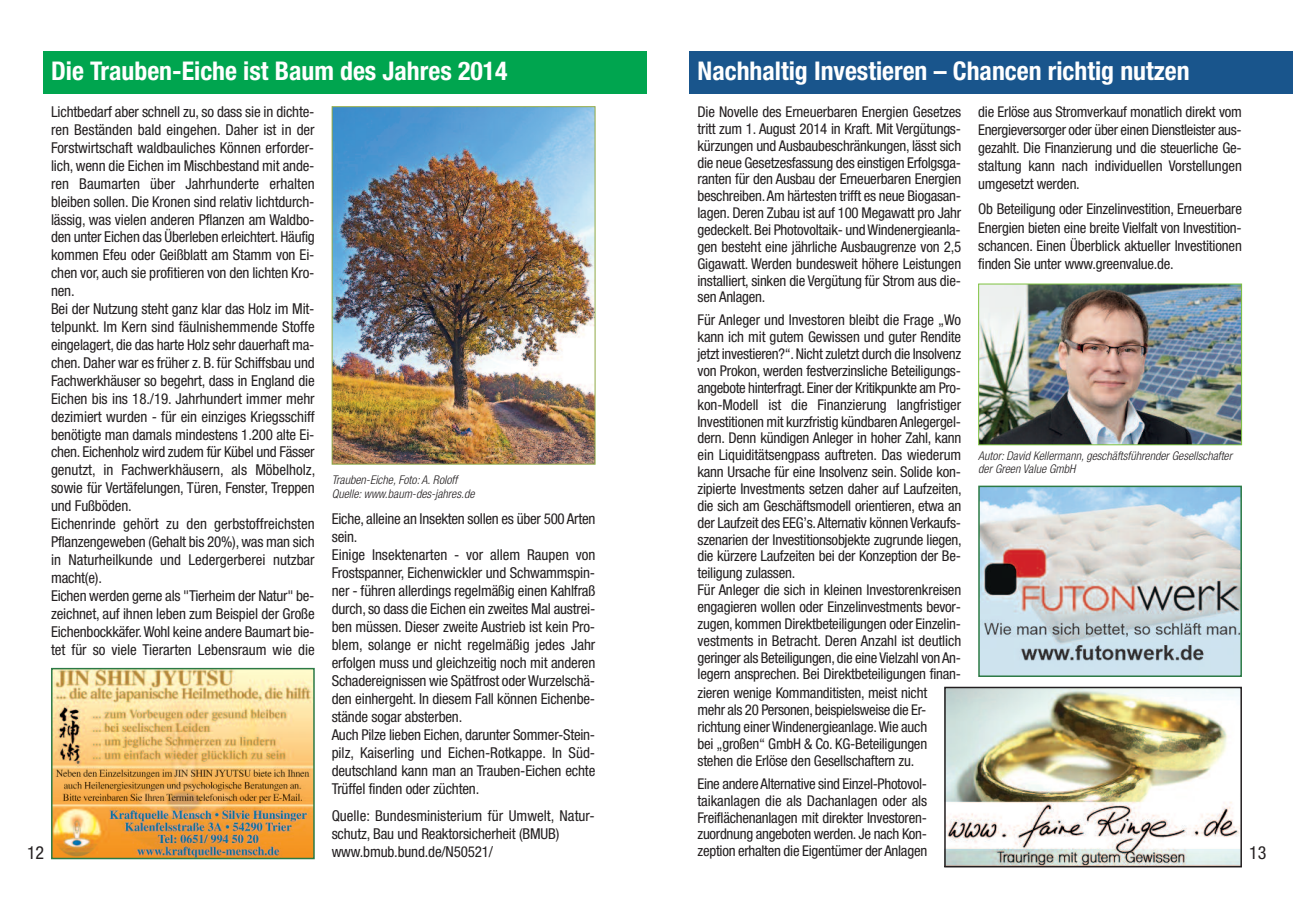
<style>
.page{position:relative;width:1293px;height:910px;background:#fff}
.page>*{position:absolute;margin:0;border:0;box-sizing:border-box;transform-origin:0 0}
.t1{font:700 condensed 25.8px "Helvetica Neue";color:#fff}
.t2{font:condensed 18px "Helvetica Neue";color:#231f20}
.t3{font:condensed 15px/17.9px "Helvetica Neue";letter-spacing:-.01em;color:#231f20}
.t4{font:condensed 14.85px/16.8px "Helvetica Neue";letter-spacing:-.015em;color:#231f20;text-align:justify}
.t5{font:italic 300 condensed 12px/13.5px "Helvetica Neue LT";letter-spacing:.005em;color:#231f20}
</style>
<div class="page">
<div style="left:689px;top:51px;width:604px;height:43px;background:#19558c"></div>
<img style="left:54px;top:671px;width:258px;height:185px">
<div style="left:51px;top:668px;width:264px;height:191px;border:2px solid #2c7a45"></div>
<img style="left:980px;top:286px;width:260px;height:157px">
<div style="left:978px;top:284px;width:264px;height:161px;border:1px solid #7fc241"></div>
<img style="left:981px;top:489px;width:258px;height:185px">
<div style="left:978px;top:486px;width:264px;height:191px;border:2px solid #2c7a45"></div>
<img style="left:947px;top:690px;width:292px;height:174px">
<div style="left:944px;top:687px;width:298px;height:180px;border:2px solid #231f20"></div>
<div style="left:43px;top:51px;width:603px;height:43px;background:#00a54f"></div>
<img style="left:334px;top:108px;width:259px;height:355px">
<div style="left:332px;top:106px;width:263px;height:359px;border:1px solid #8fa845"></div>
<h1 class="t1" style="left:51px;top:62px;width:458px">Die Trauben-Eiche ist Baum des Jahres 2014</h1>
<p class="t3" style="left:51px;top:104px;width:266px">Lichtbedarf aber schnell zu, so dass sie in dichte&shy;ren Beständen bald eingehen. Daher ist in der Forstwirtschaft waldbauliches Können erforder&shy;lich, wenn die Eichen im Mischbestand mit ande&shy;ren Baumarten über Jahrhunderte erhalten bleiben sollen. Die Kronen sind relativ lichtdurch&shy;lässig, was vielen anderen Pflanzen am Waldbo&shy;den unter Eichen das Überleben erleichtert. Häufig kommen Efeu oder Geißblatt am Stamm von Ei&shy;chen vor, auch sie profitieren von den lichten Kro&shy;nen.<br>Bei der Nutzung steht ganz klar das Holz im Mit&shy;telpunkt. Im Kern sind fäulnishemmende Stoffe eingelagert, die das harte Holz sehr dauerhaft ma&shy;chen. Daher war es früher z. B. für Schiffsbau und Fachwerkhäuser so begehrt, dass in England die Eichen bis ins 18./19. Jahrhundert immer mehr dezimiert wurden - für ein einziges Kriegsschiff benötigte man damals mindestens 1.200 alte Ei&shy;chen. Eichenholz wird zudem für Kübel und Fässer genutzt, in Fachwerkhäusern, als Möbelholz, sowie für Vertäfelungen, Türen, Fenster, Treppen und Fußböden.<br>Eichenrinde gehört zu den gerbstoffreichsten Pflanzengeweben (Gehalt bis 20%), was man sich in Naturheilkunde und Ledergerberei nutzbar macht(e).<br>Eichen werden gerne als "Tierheim der Natur" be&shy;zeichnet, auf ihnen leben zum Beispiel der Große Eichenbockkäfer.Wohl keine andere Baumart bie&shy;tet für so viele Tierarten Lebensraum wie die</p>
<p class="t5" style="left:332px;top:474px;width:144px">Trauben-Eiche, Foto: A. Roloff<br>Quelle: www.baum-des-jahres.de</p>
<p class="t3" style="left:332px;top:511px;width:265px">Eiche, alleine an Insekten sollen es über 500 Arten sein.<br>Einige Insektenarten - vor allem Raupen von Frostspanner, Eichenwickler und Schwammspin&shy;ner - führen allerdings regelmäßig einen Kahlfraß durch, so dass die Eichen ein zweites Mal austrei&shy;ben müssen. Dieser zweite Austrieb ist kein Pro&shy;blem, solange er nicht regelmäßig jedes Jahr erfolgen muss und gleichzeitig noch mit anderen Schadereignissen wie Spätfrost oder Wurzelschä&shy;den einhergeht. In diesem Fall können Eichenbe&shy;stände sogar absterben.<br>Auch Pilze lieben Eichen, darunter Sommer-Stein&shy;pilz, Kaiserling und Eichen-Rotkappe. In Süd&shy;deutschland kann man an Trauben-Eichen echte Trüffel finden oder züchten.</p>
<p class="t3" style="left:332px;top:807px;width:264px">Quelle: Bundesministerium für Umwelt, Natur&shy;schutz, Bau und Reaktorsicherheit (BMUB) www.bmub.bund.de/N50521/</p>
<p class="t2" style="left:27px;top:846px;width:19px">12</p>
<h1 class="t1" style="left:697px;top:62px;width:493px">Nachhaltig Investieren – Chancen richtig nutzen</h1>
<p class="t4" style="left:697px;top:105px;width:265px">Die Novelle des Erneuerbaren Energien Gesetzes tritt zum 1. August 2014 in Kraft. Mit Vergütungs&shy;kürzungen und Ausbaubeschränkungen, lässt sich die neue Gesetzesfassung des einstigen Erfolgsga&shy;ranten für den Ausbau der Erneuerbaren Energien beschreiben.Am härtesten trifft es neue Biogasan&shy;lagen. Deren Zubau ist auf 100 Megawatt pro Jahr gedeckelt. Bei Photovoltaik- undWindenergieanla&shy;gen besteht eine jährliche Ausbaugrenze von 2,5<br>Gigawatt. Werden bundesweit höhere Leistungen installiert, sinken die Vergütung für Strom aus die&shy;sen Anlagen.</p>
<p class="t4" style="left:697px;top:313px;width:266px;text-align:left">Für Anleger und Investoren bleibt die Frage „Wo kann ich mit gutem Gewissen und guter Rendite jetzt investieren?“.Nicht zuletzt durch die Insolvenz von Prokon, werden festverzinsliche Beteiligungs&shy;angebote hinterfragt. Einer der Kritikpunkte am Pro&shy;kon-Modell ist die Finanzierung langfristiger Investitionen mit kurzfristig kündbaren Anlegergel&shy;dern. Denn kündigen Anleger in hoher Zahl, kann ein Liquiditätsengpass auftreten. Das wiederum kann Ursache für eine Insolvenz sein. Solide kon&shy;zipierte Investments setzen daher auf Laufzeiten, die sich am Geschäftsmodell orientieren, etwa an der Laufzeit des EEG’s.Alternativ können Verkaufs&shy;szenarien der Investitionsobjekte zugrunde liegen, die kürzere Laufzeiten bei der Konzeption der Be&shy;teiligung zulassen.<br>Für Anleger die sich in kleinen Investorenkreisen engagieren wollen oder Einzelinvestments bevor&shy;zugen, kommen Direktbeteiligungen oder Einzelin&shy;vestments in Betracht. Deren Anzahl ist deutlich geringer als Beteiligungen, die eine Vielzahl von An&shy;legern ansprechen. Bei Direktbeteiligungen finan-</p>
<p class="t4" style="left:697px;top:686px;width:231px">zieren wenige Kommanditisten, meist nicht mehr als 20 Personen, beispielsweise die Er&shy;richtung einer Windenergieanlage.Wie auch bei „großen“ GmbH &amp; Co. KG-Beteiligungen stehen die Erlöse den Gesellschaftern zu.</p>
<p class="t4" style="left:697px;top:776px;width:231px">Eine andere Alternative sind Einzel-Photovol&shy;taikanlagen die als Dachanlagen oder als Freiflächenanlagen mit direkter Investoren&shy;zuordnung angeboten werden. Je nach Kon&shy;zeption erhalten die Eigentümer der Anlagen</p>
<p class="t4" style="left:978px;top:104px;width:265px;line-height:18px">die Erlöse aus Stromverkauf monatlich direkt vom Energieversorger oder über einen Dienstleister aus&shy;gezahlt. Die Finanzierung und die steuerliche Ge&shy;staltung kann nach individuellen Vorstellungen umgesetzt werden.</p>
<p class="t4" style="left:978px;top:201px;width:265px;line-height:18px">Ob Beteiligung oder Einzelinvestition, Erneuerbare Energien bieten eine breite Vielfalt von Investition&shy;schancen. Einen Überblick aktueller Investitionen finden Sie unter www.greenvalue.de.</p>
<p class="t5" style="left:978px;top:450px;width:255px">Autor: David Kellermann, geschäftsführender Gesellschafter der Green Value GmbH</p>
<p class="t2" style="left:1249px;top:846px;width:19px">13</p>
</div>
